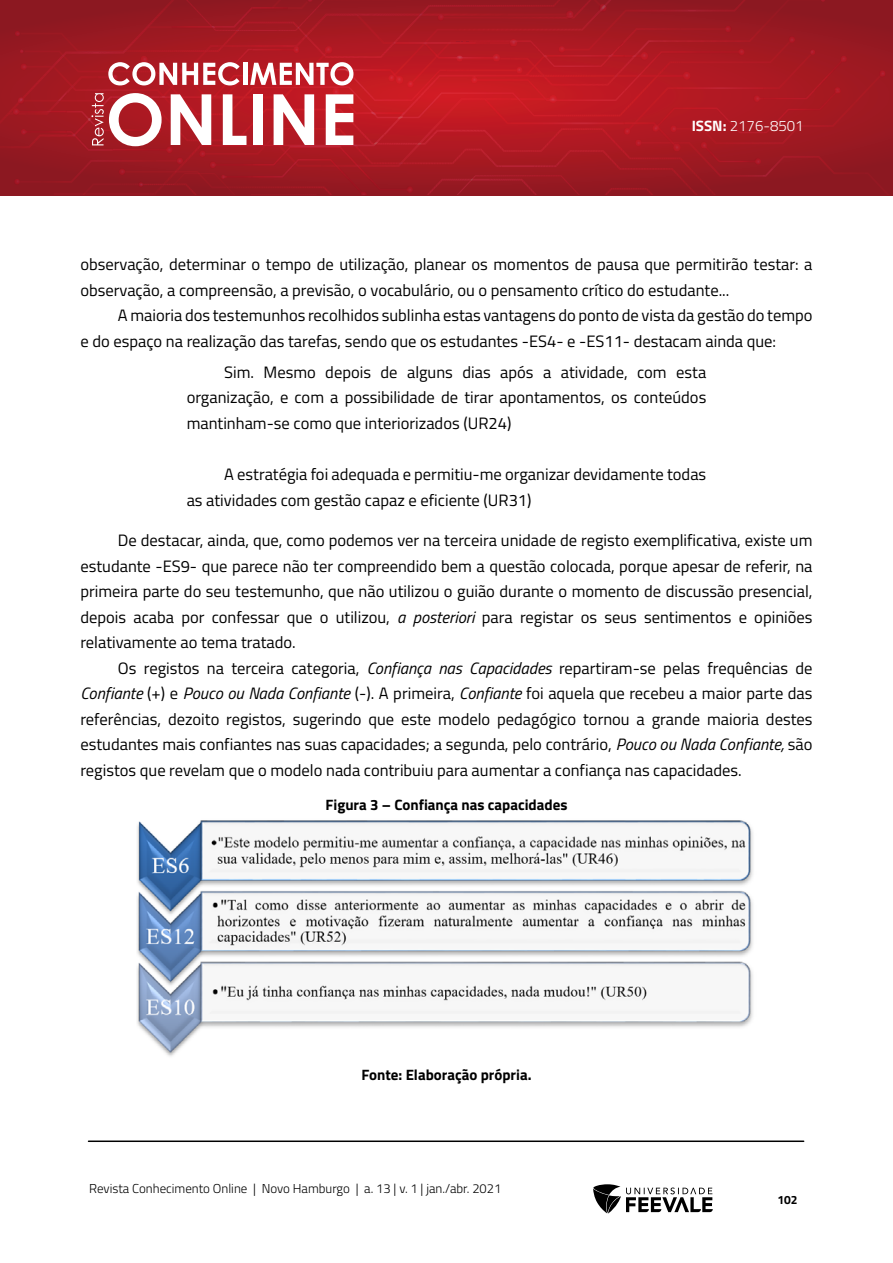
<style>
.page{position:relative;width:893px;height:1263px;background:#fff}
.page>*{position:absolute;margin:0;border:0;box-sizing:border-box;transform-origin:0 0}
.t1{font:16.5px/25.5px "Titillium Web";color:#000}
.t2{font:700 15px "Titillium Web";color:#000}
.t3{font:300 15px "Titillium Web";color:#fff}
.t4{font:300 12.9px "Titillium Web";color:#000}
.t5{font:700 12px "Titillium Web";color:#000}
.s1{font-weight:700}
.s2{font-style:italic}
</style>
<div class="page">
<svg style="left:593px;top:1184px;width:120px;height:29px"></svg>
<hr style="left:88px;top:1140px;width:716px;height:2px;background:#000">
<svg style="left:0;top:0;width:889px;height:196px;background:#a9242d"></svg>
<img style="left:137px;top:820px;width:616px;height:236px">
<p class="t3" style="left:692px;top:115px;width:114px"><span class="s1">ISSN:</span> 2176-8501</p>
<p class="t1" style="left:80px;top:251px;width:734px">observação, determinar o tempo de utilização, planear os momentos de pausa que permitirão testar: a observação, a compreensão, a previsão, o vocabulário, ou o pensamento crítico do estudante...</p>
<p class="t1" style="left:80px;top:302px;width:734px;text-indent:38px">A maioria dos testemunhos recolhidos sublinha estas vantagens do ponto de vista da gestão do tempo e do espaço na realização das tarefas, sendo que os estudantes -ES4- e -ES11- destacam ainda que:</p>
<p class="t1" style="left:187px;top:358px;width:521px;text-align:justify;text-indent:38px">Sim. Mesmo depois de alguns dias após a atividade, com esta organização, e com a possibilidade de tirar apontamentos, os conteúdos mantinham-se como que interiorizados (UR24)</p>
<p class="t1" style="left:187px;top:461px;width:521px;text-indent:38px">A estratégia foi adequada e permitiu-me organizar devidamente todas as atividades com gestão capaz e eficiente (UR31)</p>
<p class="t1" style="left:80px;top:527px;width:734px;text-align:justify;text-indent:38px">De destacar, ainda, que, como podemos ver na terceira unidade de registo exemplificativa, existe um estudante -ES9- que parece não ter compreendido bem a questão colocada, porque apesar de referir, na primeira parte do seu testemunho, que não utilizou o guião durante o momento de discussão presencial, depois acaba por confessar que o utilizou, <span class="s2">a posteriori</span> para registar os seus sentimentos e opiniões relativamente ao tema tratado.</p>
<p class="t1" style="left:80px;top:654px;width:734px;text-align:justify;text-indent:38px">Os registos na terceira categoria, <span class="s2">Confiança nas Capacidades</span> repartiram-se pelas frequências de <span class="s2">Confiante</span> (+) e <span class="s2">Pouco ou Nada Confiante</span> (-). A primeira, <span class="s2">Confiante</span> foi aquela que recebeu a maior parte das referências, dezoito registos, sugerindo que este modelo pedagógico tornou a grande maioria destes estudantes mais confiantes nas suas capacidades; a segunda, pelo contrário, <span class="s2">Pouco ou Nada Confiante,</span> são registos que revelam que o modelo nada contribuiu para aumentar a confiança nas capacidades.</p>
<p class="t2" style="left:325px;top:793px;width:243px">Figura 3 – Confiança nas capacidades</p>
<p class="t2" style="left:361px;top:1063px;width:172px">Fonte: Elaboração própria.</p>
<p class="t4" style="left:89px;top:1179px;width:414px">Revista Conhecimento Online | Novo Hamburgo | a. 13 | v. 1 | jan./abr. 2021</p>
<p class="t5" style="left:777px;top:1190px;width:22px">102</p>
</div>
